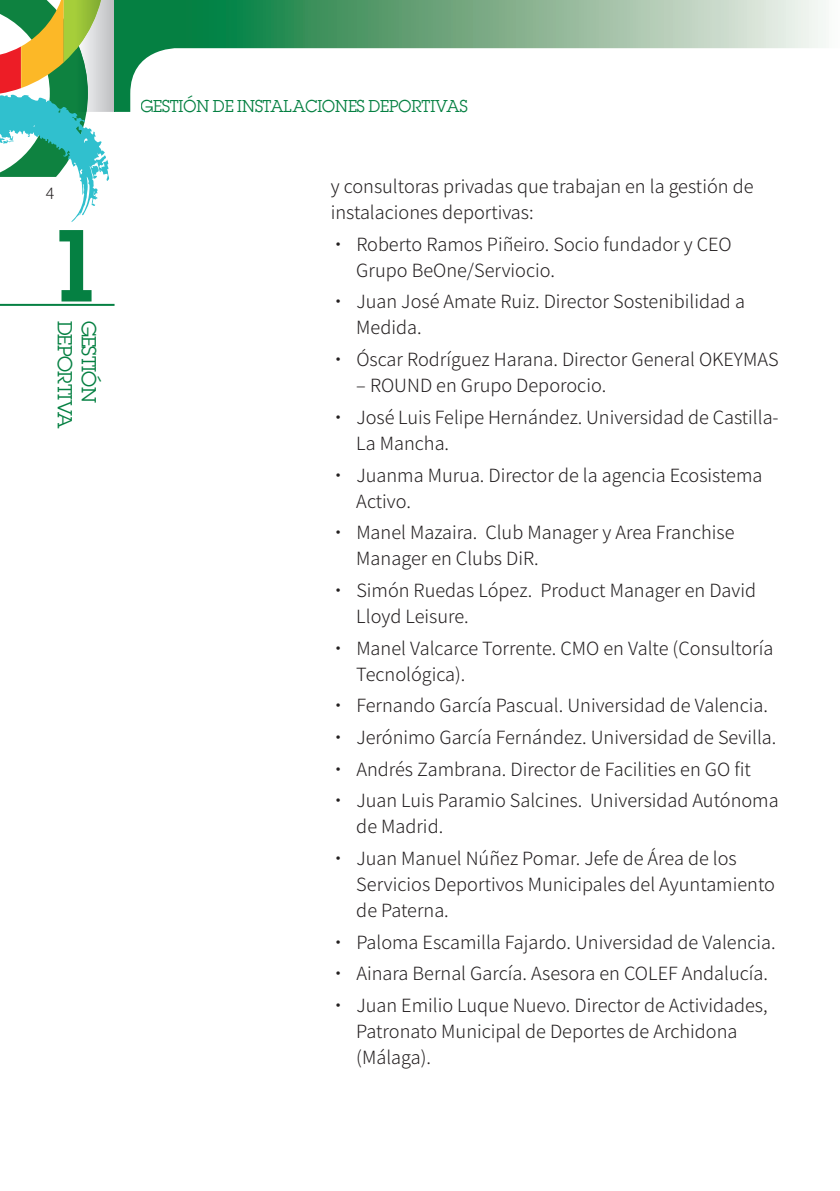
<style>
.page{position:relative;width:840px;height:1191px;background:#fff}
.page>*{position:absolute;margin:0;border:0;box-sizing:border-box;transform-origin:0 0}
.t1{font:600 100px "Lubalin Graph";color:#058042}
.t2{font:20px "Lubalin Graph";letter-spacing:-.03em;color:#058042}
.t3{font:300 18.2px/26px "Noto Sans HK";color:#231f20}
.t4{font:18px "Lubalin Graph";color:#058042;scale:.96 1}
</style>
<div class="page">
<hr style="left:0;top:304px;width:114px;height:2px;background:#058042">
<svg style="left:114px;top:0;width:712px;height:112px"></svg>
<svg style="left:0;top:0;width:109px;height:222px"></svg>
<h1 class="t1" style="left:46px;top:200px;width:59px">1</h1>
<p class="t2" style="left:77px;top:320px;width:109px;rotate:90deg">DEPORTIVA</p>
<p class="t2" style="left:101px;top:320px;width:83px;rotate:90deg">GESTIÓN</p>
<p class="t4" style="left:141px;top:94px;width:342px">GESTIÓN DE INSTALACIONES DEPORTIVAS</p>
<p class="t3" style="left:330px;top:174px;width:424px">y consultoras privadas que trabajan en la gestión de instalaciones deportivas:</p>
<p class="t3" style="left:356px;top:231px;width:377px;text-indent:-27px">· Roberto Ramos Piñeiro. Socio fundador y CEO<br>Grupo BeOne/Serviocio.</p>
<p class="t3" style="left:356px;top:289px;width:390px;text-indent:-27px">· Juan José Amate Ruiz. Director Sostenibilidad a<br>Medida.</p>
<p class="t3" style="left:356px;top:347px;width:423px;text-indent:-27px">· Óscar Rodríguez Harana. Director General OKEYMAS ‒ ROUND en Grupo Deporocio.</p>
<p class="t3" style="left:356px;top:404px;width:423px;text-indent:-27px">· José Luis Felipe Hernández. Universidad de Castilla-<br>La Mancha.</p>
<p class="t3" style="left:356px;top:462px;width:407px;text-indent:-27px">· Juanma Murua. Director de la agencia Ecosistema<br>Activo.</p>
<p class="t3" style="left:356px;top:520px;width:379px;text-indent:-27px">· Manel Mazaira. Club Manager y Area Franchise<br>Manager en Clubs DiR.</p>
<p class="t3" style="left:356px;top:577px;width:401px;text-indent:-27px">· Simón Ruedas López. Product Manager en David<br>Lloyd Leisure.</p>
<p class="t3" style="left:356px;top:635px;width:418px;text-indent:-27px">· Manel Valcarce Torrente. CMO en Valte (Consultoría<br>Tecnológica).</p>
<p class="t3" style="left:329px;top:690px;width:451px;line-height:31.6px">· Fernando García Pascual. Universidad de Valencia. · Jerónimo García Fernández. Universidad de Sevilla. · Andrés Zambrana. Director de Facilities en GO fit<br>· Juan Luis Paramio Salcines. Universidad Autónoma</p>
<p class="t3" style="left:329px;top:811px;width:409px;line-height:31.6px;text-indent:27px">de Madrid.<br>· Juan Manuel Núñez Pomar. Jefe de Área de los</p>
<p class="t3" style="left:356px;top:871px;width:420px">Servicios Deportivos Municipales del Ayuntamiento de Paterna.</p>
<p class="t3" style="left:329px;top:926px;width:448px;line-height:31.6px">· Paloma Escamilla Fajardo. Universidad de Valencia. · Ainara Bernal García. Asesora en COLEF Andalucía. · Juan Emilio Luque Nuevo. Director de Actividades,</p>
<p class="t3" style="left:356px;top:1018px;width:382px">Patronato Municipal de Deportes de Archidona (Málaga).</p>
</div>
